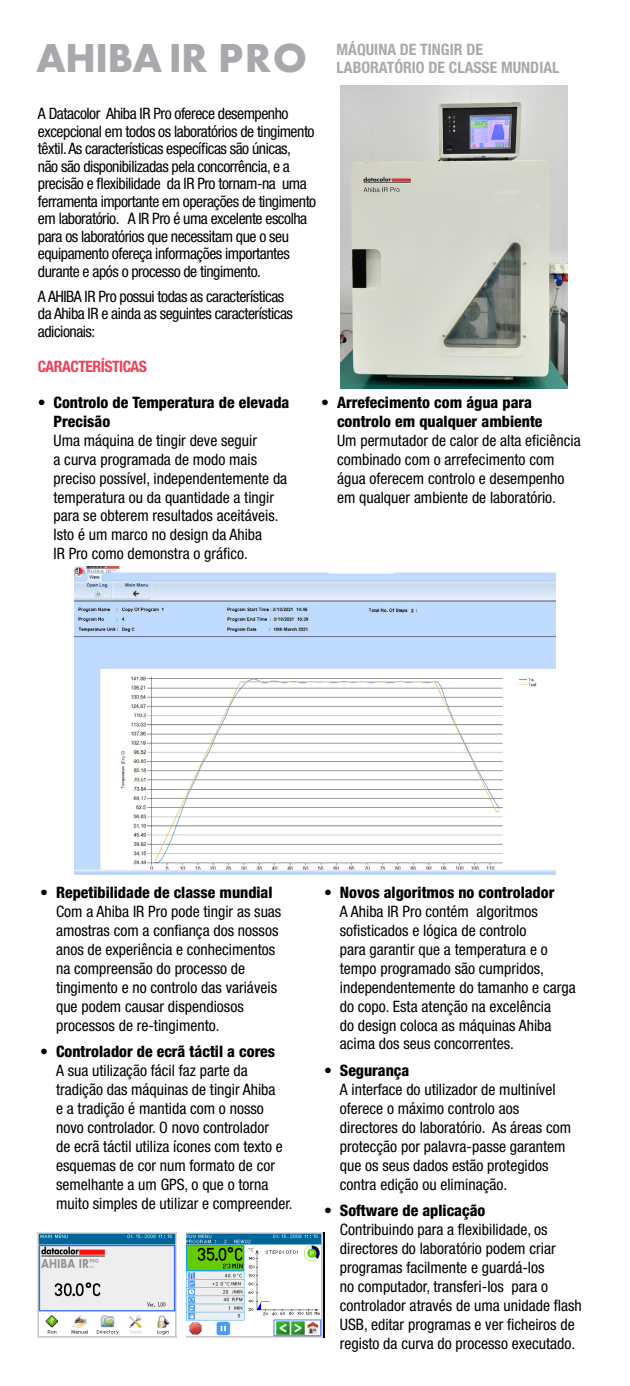
<style>
.page{position:relative;width:630px;height:1386px;background:#fff}
.page>*{position:absolute;margin:0;border:0;box-sizing:border-box;transform-origin:0 0}
.t1{font:700 42px "Futura PT";letter-spacing:-.02em;color:#a7a9ac}
.t2{font:condensed 15.75px/18.9px "Helvetica Neue LT Std";color:#000}
.t3{font:condensed 15.75px/17.5px "Helvetica Neue LT Std";letter-spacing:-.03em;color:#000}
.t4{font:800 condensed 15.75px/18.9px "Helvetica Neue LT Std";color:#000}
.t5{font:700 condensed 15.75px "Helvetica Neue LT Std";color:#a7a9ac}
.t6{font:700 condensed 15.75px "Helvetica Neue LT Std";letter-spacing:-.03em;color:#ef4056}
</style>
<div class="page">
<img style="left:341px;top:86px;width:227px;height:302px">
<img style="left:75px;top:567px;width:480px;height:307px">
<img style="left:38px;top:1232px;width:139px;height:106px">
<img style="left:186px;top:1232px;width:139px;height:106px">
<h1 class="t1" style="left:36px;top:30px;width:273px">AHIBA IR PRO</h1>
<p class="t3" style="left:38px;top:105px;width:280px">A Datacolor Ahiba IR Pro oferece desempenho excepcional em todos os laboratórios de tingimento têxtil. As características específicas são únicas,<br>não são disponibilizadas pela concorrência, e a precisão e flexibilidade da IR Pro tornam-na uma ferramenta importante em operações de tingimento em laboratório. A IR Pro é uma excelente escolha para os laboratórios que necessitam que o seu equipamento ofereça informações importantes durante e após o processo de tingimento.</p>
<p class="t3" style="left:38px;top:288px;width:256px">A AHIBA IR Pro possui todas as características da Ahiba IR e ainda as seguintes características adicionais:</p>
<p class="t6" style="left:38px;top:356px;width:111px">CARACTERÍSTICAS</p>
<p class="t5" style="left:337px;top:40px;width:148px">MÁQUINA DE TINGIR DE</p>
<p class="t5" style="left:337px;top:58px;width:224px">LABORATÓRIO DE CLASSE MUNDIAL</p>
<p class="t4" style="left:54px;top:393px;width:237px;text-indent:-16px">• Controlo de Temperatura de elevada<br>Precisão</p>
<p class="t2" style="left:54px;top:431px;width:235px">Uma máquina de tingir deve seguir<br>a curva programada de modo mais preciso possível, independentemente da temperatura ou da quantidade a tingir para se obterem resultados aceitáveis.<br>Isto é um marco no design da Ahiba<br>IR Pro como demonstra o gráfico.</p>
<p class="t4" style="left:337px;top:393px;width:207px;text-indent:-16px">• Arrefecimento com água para controlo em qualquer ambiente</p>
<p class="t2" style="left:337px;top:431px;width:245px">Um permutador de calor de alta eficiência combinado com o arrefecimento com água oferecem controlo e desempenho em qualquer ambiente de laboratório.</p>
<p class="t4" style="left:40px;top:883px;width:234px">• Repetibilidade de classe mundial</p>
<p class="t2" style="left:56px;top:902px;width:227px">Com a Ahiba IR Pro pode tingir as suas amostras com a confiança dos nossos anos de experiência e conhecimentos na compreensão do processo de tingimento e no controlo das variáveis que podem causar dispendiosos processos de re-tingimento.</p>
<p class="t4" style="left:40px;top:1042px;width:236px">• Controlador de ecrã táctil a cores</p>
<p class="t2" style="left:56px;top:1061px;width:238px">A sua utilização fácil faz parte da tradição das máquinas de tingir Ahiba<br>e a tradição é mantida com o nosso novo controlador. O novo controlador<br>de ecrã táctil utiliza ícones com texto e esquemas de cor num formato de cor semelhante a um GPS, o que o torna muito simples de utilizar e compreender.</p>
<p class="t4" style="left:324px;top:883px;width:232px">• Novos algoritmos no controlador</p>
<p class="t2" style="left:340px;top:902px;width:237px">A Ahiba IR Pro contém algoritmos sofisticados e lógica de controlo<br>para garantir que a temperatura e o tempo programado são cumpridos, independentemente do tamanho e carga do copo. Esta atenção na excelência<br>do design coloca as máquinas Ahiba acima dos seus concorrentes.</p>
<p class="t4" style="left:324px;top:1061px;width:87px">• Segurança</p>
<p class="t2" style="left:340px;top:1080px;width:233px">A interface do utilizador de multinível oferece o máximo controlo aos directores do laboratório. As áreas com protecção por palavra-passe garantem que os seus dados estão protegidos contra edição ou eliminação.</p>
<p class="t4" style="left:324px;top:1201px;width:163px">• Software de aplicação</p>
<p class="t2" style="left:340px;top:1220px;width:243px">Contribuindo para a flexibilidade, os directores do laboratório podem criar programas facilmente e guardá-los<br>no computador, transferi-los para o controlador através de uma unidade flash USB, editar programas e ver ficheiros de registo da curva do processo executado.</p>
</div>
